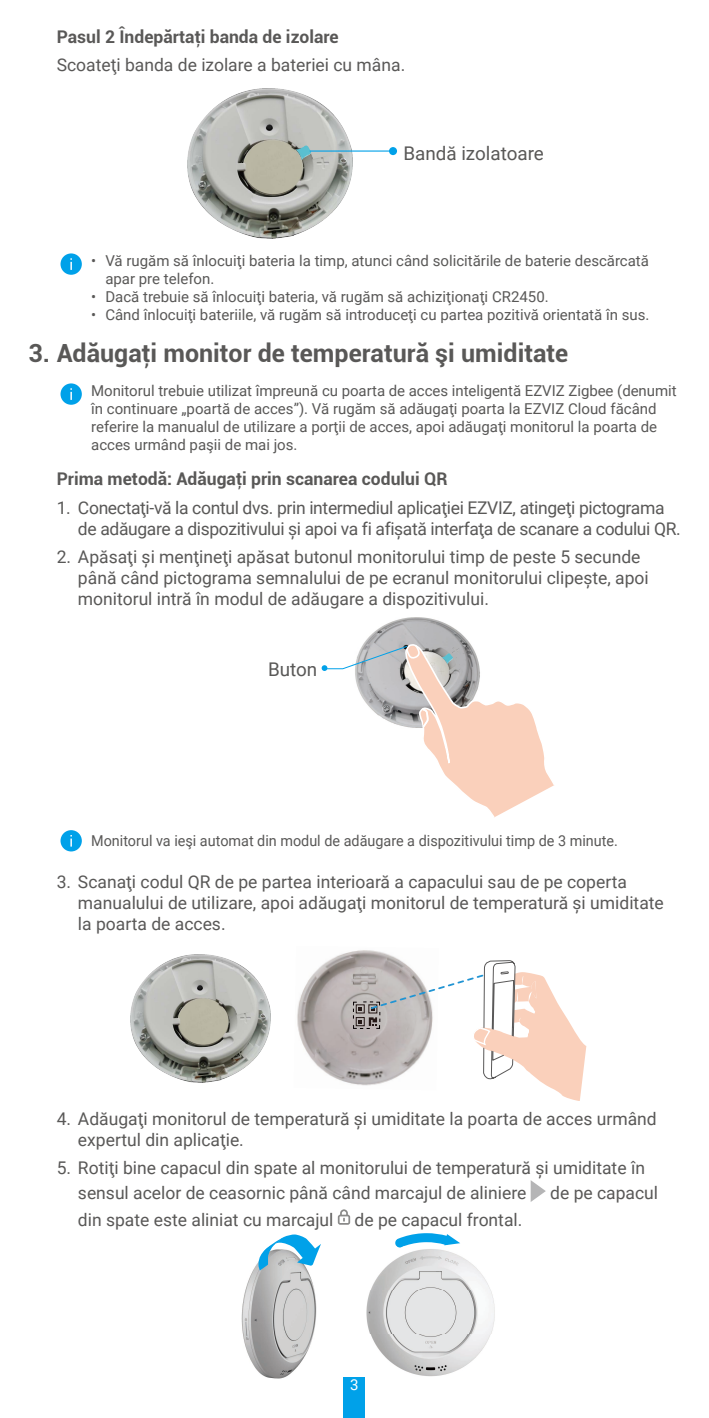
<style>
.page{position:relative;width:709px;height:1418px;background:#fff}
.page>*{position:absolute;margin:0;border:0;box-sizing:border-box;transform-origin:0 0}
.t1{font:700 25px "Roboto";color:#595857}
.t2{font:18.75px "Roboto";color:#595857}
.t3{font:17.5px/21px "Roboto";color:#595857}
.t4{font:17.5px/21px "Roboto";letter-spacing:-.02em;color:#595857}
.t5{font:700 17.5px "Roboto";color:#595857}
.t6{font:15px/18px "Roboto";color:#595857}
.t7{font:15px "Roboto";color:#595857;scale:.96 1}
.t8{font:15px "Roboto";color:#fff}
</style>
<div class="page">
<div style="left:344px;top:1376px;width:21px;height:41px;background:#00a1e9"></div>
<img style="left:188px;top:88px;width:164px;height:150px">
<img style="left:295px;top:145px;width:17px;height:15px">
<div style="left:389px;top:147px;width:8px;height:8px;background:#00a1e9;border-radius:50%"></div>
<hr style="left:310px;top:150px;width:83px;height:2px;background:#00a1e9">
<div style="left:60px;top:253px;width:22px;height:22px;background:#00a1e9;border-radius:50%"></div>
<svg style="left:70px;top:258px;width:2px;height:12px"></svg>
<div style="left:60px;top:383px;width:22px;height:22px;background:#00a1e9;border-radius:50%"></div>
<svg style="left:70px;top:388px;width:2px;height:12px"></svg>
<img style="left:365px;top:617px;width:104px;height:25px">
<svg style="left:321px;top:642px;width:233px;height:176px"></svg>
<div style="left:60px;top:830px;width:22px;height:21px;background:#00a1e9;border-radius:50%"></div>
<svg style="left:70px;top:835px;width:2px;height:11px"></svg>
<img style="left:130px;top:954px;width:140px;height:128px">
<img style="left:297px;top:951px;width:56px;height:133px">
<svg style="left:353px;top:950px;width:233px;height:151px"></svg>
<svg style="left:530px;top:1180px;width:16px;height:21px"></svg>
<svg style="left:338px;top:1209px;width:12px;height:15px"></svg>
<img style="left:241px;top:1263px;width:76px;height:116px">
<img style="left:366px;top:1247px;width:129px;height:130px">
<svg style="left:395px;top:1233px;width:65px;height:14px"></svg>
<svg style="left:258px;top:1234px;width:63px;height:36px"></svg>
<p class="t5" style="left:57px;top:25px;width:283px">Pasul 2 Îndepărtaţi banda de izolare</p>
<p class="t3" style="left:57px;top:54px;width:350px">Scoateţi banda de izolare a bateriei cu mâna.</p>
<p class="t2" style="left:403px;top:140px;width:142px">Bandă izolatoare</p>
<p class="t6" style="left:105px;top:251px;width:545px;text-indent:-14px">• Vă rugăm să înlocuiţi bateria la timp, atunci când solicitările de baterie descărcată apar pre telefon.</p>
<p class="t6" style="left:91px;top:287px;width:459px">• Dacă trebuie să înlocuiţi bateria, vă rugăm să achiziţionaţi CR2450.</p>
<p class="t6" style="left:91px;top:305px;width:560px">• Când înlocuiţi bateriile, vă rugăm să introduceţi cu partea pozitivă orientată în sus.</p>
<h1 class="t1" style="left:28px;top:335px;width:541px">3. Adăugaţi monitor de temperatură şi umiditate</h1>
<p class="t6" style="left:91px;top:381px;width:587px">Monitorul trebuie utilizat împreună cu poarta de acces inteligentă EZVIZ Zigbee (denumit în continuare „poartă de acces”). Vă rugăm să adăugaţi poarta la EZVIZ Cloud făcând referire la manualul de utilizare a porţii de acces, apoi adăugaţi monitorul la poarta de acces urmând paşii de mai jos.</p>
<p class="t5" style="left:57px;top:466px;width:392px">Prima metodă: Adăugaţi prin scanarea codului QR</p>
<p class="t4" style="left:78px;top:497px;width:604px;text-indent:-21px">1. Conectaţi-vă la contul dvs. prin intermediul aplicaţiei EZVIZ, atingeţi pictograma de adăugare a dispozitivului şi apoi va fi afişată interfaţa de scanare a codului QR.</p>
<p class="t3" style="left:78px;top:546px;width:572px;text-indent:-21px">2. Apăsaţi şi menţineţi apăsat butonul monitorului timp de peste 5 secunde până când pictograma semnalului de pe ecranul monitorului clipeşte, apoi monitorul intră în modul de adăugare a dispozitivului.</p>
<p class="t2" style="left:268px;top:656px;width:51px">Buton</p>
<p class="t7" style="left:91px;top:830px;width:550px">Monitorul va ieşi automat din modul de adăugare a dispozitivului timp de 3 minute.</p>
<p class="t3" style="left:78px;top:870px;width:587px;text-indent:-21px">3. Scanaţi codul QR de pe partea interioară a capacului sau de pe coperta manualului de utilizare, apoi adăugaţi monitorul de temperatură şi umiditate la poarta de acces.</p>
<p class="t3" style="left:78px;top:1107px;width:580px;text-indent:-21px">4. Adăugaţi monitorul de temperatură şi umiditate la poarta de acces urmând expertul din aplicaţie.</p>
<p class="t3" style="left:78px;top:1154px;width:568px;line-height:25px;text-indent:-21px">5. Rotiţi bine capacul din spate al monitorului de temperatură şi umiditate în sensul acelor de ceasornic până când marcajul de aliniere</p>
<p class="t3" style="left:550px;top:1181px;width:109px">de pe capacul</p>
<p class="t3" style="left:78px;top:1208px;width:446px">din spate este aliniat cu marcajul de pe capacul frontal.</p>
<p class="t8" style="left:350px;top:1373px;width:10px">3</p>
</div>
